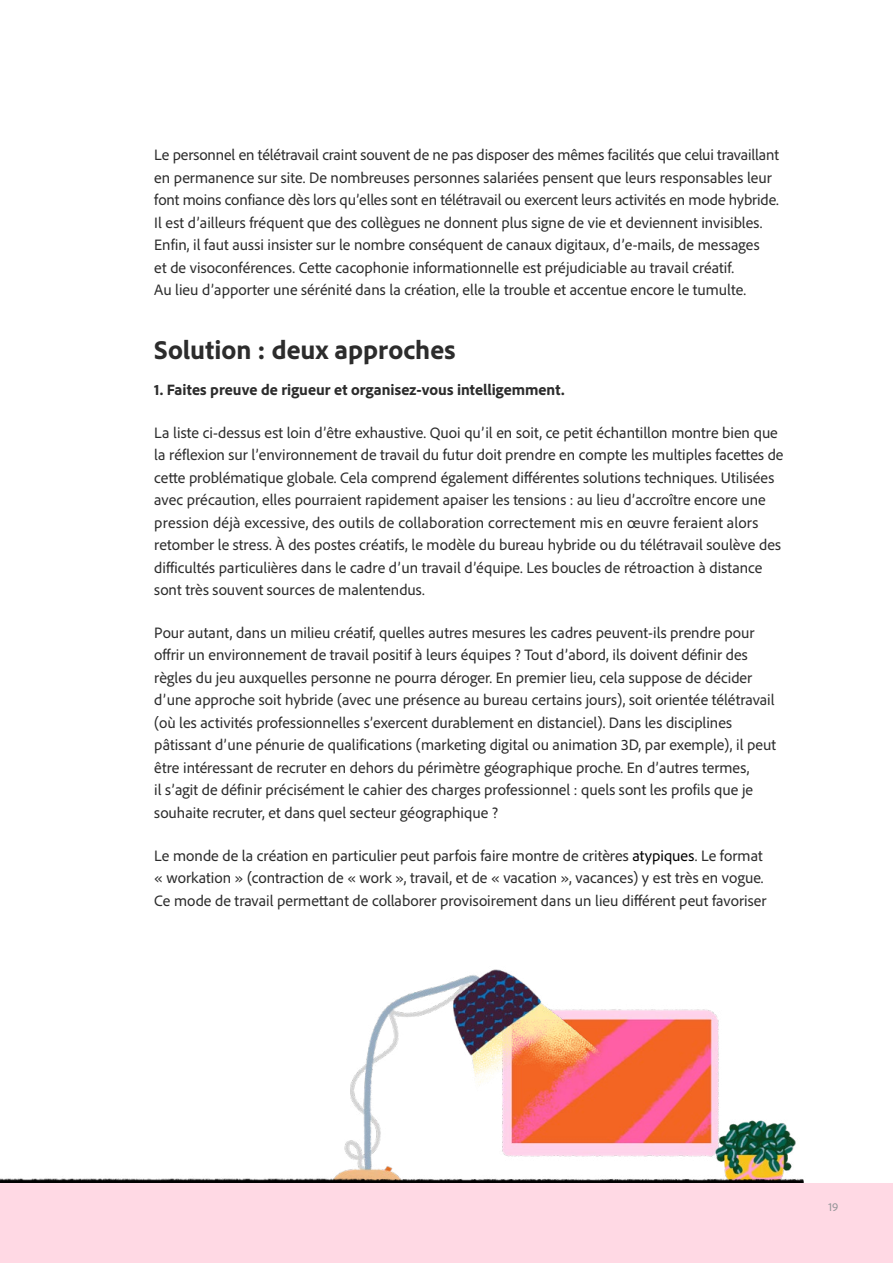
<style>
.page{position:relative;width:893px;height:1263px;background:#fff}
.page>*{position:absolute;margin:0;border:0;box-sizing:border-box;transform-origin:0 0}
.t1{font:800 27px "Adobe Clean";color:#2c2c2c}
.Body{font:15.75px/22.5px "Adobe Clean";color:#2c2c2c}
.Body-2{font:800 15.75px "Adobe Clean";color:#2c2c2c}
.Page_Number{font:12px "Adobe Clean";color:#949598}
.s1{color:#000}
</style>
<div class="page">
<img style="left:620px;top:1009px;width:176px;height:154px">
<img style="left:344px;top:969px;width:276px;height:194px">
<img style="left:0;top:1178px;width:326px;height:5px">
<img style="left:326px;top:1163px;width:478px;height:20px">
<div style="left:0;top:1183px;width:893px;height:80px;background:#ffd9e4"></div>
<p class="Body" style="left:154px;top:143px;width:626px">Le personnel en télétravail craint souvent de ne pas disposer des mêmes facilités que celui travaillant en permanence sur site. De nombreuses personnes salariées pensent que leurs responsables leur font moins confiance dès lors qu’elles sont en télétravail ou exercent leurs activités en mode hybride.<br>Il est d’ailleurs fréquent que des collègues ne donnent plus signe de vie et deviennent invisibles.<br>Enfin, il faut aussi insister sur le nombre conséquent de canaux digitaux, d’e-mails, de messages<br>et de visoconférences. Cette cacophonie informationnelle est préjudiciable au travail créatif.<br>Au lieu d’apporter une sérénité dans la création, elle la trouble et accentue encore le tumulte.</p>
<h2 class="t1" style="left:154px;top:332px;width:303px">Solution : deux approches</h2>
<p class="Body-2" style="left:154px;top:379px;width:412px">1. Faites preuve de rigueur et organisez-vous intelligemment.</p>
<p class="Body" style="left:154px;top:421px;width:631px">La liste ci-dessus est loin d’être exhaustive. Quoi qu’il en soit, ce petit échantillon montre bien que la réflexion sur l’environnement de travail du futur doit prendre en compte les multiples facettes de cette problématique globale. Cela comprend également différentes solutions techniques. Utilisées avec précaution, elles pourraient rapidement apaiser les tensions : au lieu d’accroître encore une pression déjà excessive, des outils de collaboration correctement mis en œuvre feraient alors retomber le stress. À des postes créatifs, le modèle du bureau hybride ou du télétravail soulève des difficultés particulières dans le cadre d’un travail d’équipe. Les boucles de rétroaction à distance sont très souvent sources de malentendus.</p>
<p class="Body" style="left:154px;top:621px;width:623px">Pour autant, dans un milieu créatif, quelles autres mesures les cadres peuvent-ils prendre pour offrir un environnement de travail positif à leurs équipes ? Tout d’abord, ils doivent définir des règles du jeu auxquelles personne ne pourra déroger. En premier lieu, cela suppose de décider d’une approche soit hybride (avec une présence au bureau certains jours), soit orientée télétravail (où les activités professionnelles s’exercent durablement en distanciel). Dans les disciplines pâtissant d’une pénurie de qualifications (marketing digital ou animation 3D, par exemple), il peut être intéressant de recruter en dehors du périmètre géographique proche. En d’autres termes,<br>il s’agit de définir précisément le cahier des charges professionnel : quels sont les profils que je souhaite recruter, et dans quel secteur géographique ?</p>
<p class="Body" style="left:154px;top:844px;width:614px">Le monde de la création en particulier peut parfois faire montre de critères <span class="s1">atypiques</span>. Le format « workation » (contraction de « work », travail, et de « vacation », vacances) y est très en vogue.<br>Ce mode de travail permettant de collaborer provisoirement dans un lieu différent peut favoriser</p>
<p class="Page_Number" style="left:828px;top:1199px;width:11px">19</p>
</div>
